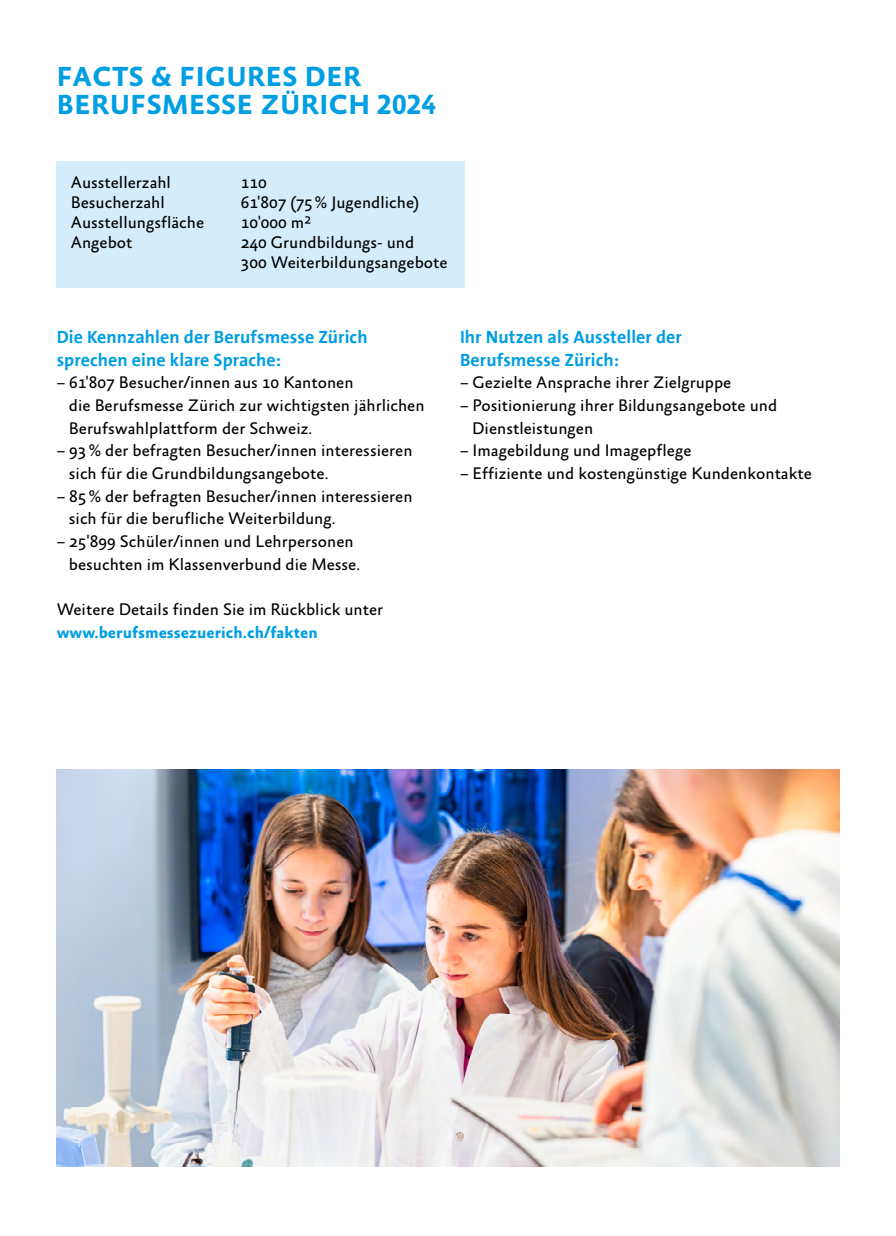
<style>
.page{position:relative;width:896px;height:1236px;background:#fff}
.page>*{position:absolute;margin:0;border:0;box-sizing:border-box;transform-origin:0 0}
.t1{font:700 28px/28px "Absara Sans OT";letter-spacing:.015em;color:#009ee3}
.t2{font:700 18px/22.6px "MCH The Sans";letter-spacing:.005em;color:#009ee3}
.t3{font:17px/22.6px "Absara Sans OT";color:#000}
.t4{font:700 17px "Absara Sans OT";color:#009ee3}
</style>
<div class="page">
<div style="left:57px;top:162px;width:408px;height:126px;background:#d4edfc"></div>
<img style="left:57px;top:769px;width:782px;height:397px">
<h1 class="t1" style="left:57px;top:64px;width:381px">FACTS &amp; FIGURES DER<br>BERUFSMESSE ZÜRICH 2024</h1>
<p class="t3" style="left:71px;top:172px;width:102px">Ausstellerzahl</p>
<p class="t3" style="left:241px;top:172px;width:27px">110</p>
<p class="t3" style="left:71px;top:192px;width:95px">Besucherzahl</p>
<p class="t3" style="left:241px;top:192px;width:180px">61'807 (75% Jugendliche)</p>
<p class="t3" style="left:71px;top:212px;width:135px">Ausstellungsfläche</p>
<p class="t3" style="left:241px;top:212px;width:72px">10'000 m²</p>
<p class="t3" style="left:71px;top:232px;width:63px">Angebot</p>
<p class="t3" style="left:241px;top:233px;width:208px;line-height:20px">240 Grundbildungs- und<br>300 Weiterbildungsangebote</p>
<p class="t2" style="left:57px;top:326px;width:312px">Die Kennzahlen der Berufsmesse Zürich sprechen eine klare Sprache:</p>
<p class="t3" style="left:69px;top:372px;width:357px;text-indent:-12px">– 61'807 Besucher/innen aus 10 Kantonen<br>die Berufsmesse Zürich zur wichtigsten jährlichen<br>Berufswahlplattform der Schweiz.</p>
<p class="t3" style="left:69px;top:440px;width:345px;text-indent:-12px">– 93% der befragten Besucher/innen interessieren sich für die Grundbildungsangebote.</p>
<p class="t3" style="left:69px;top:486px;width:345px;text-indent:-12px">– 85% der befragten Besucher/innen interessieren sich für die berufliche Weiterbildung.</p>
<p class="t3" style="left:69px;top:531px;width:292px;text-indent:-12px">– 25'899 Schüler/innen und Lehrpersonen besuchten im Klassenverbund die Messe.</p>
<p class="t3" style="left:57px;top:599px;width:328px">Weitere Details finden Sie im Rückblick unter</p>
<p class="t4" style="left:57px;top:623px;width:262px">www.berufsmessezuerich.ch/fakten</p>
<p class="t2" style="left:460px;top:326px;width:223px">Ihr Nutzen als Aussteller der<br>Berufsmesse Zürich:</p>
<p class="t3" style="left:460px;top:372px;width:273px">– Gezielte Ansprache ihrer Zielgruppe</p>
<p class="t3" style="left:472px;top:395px;width:307px;text-indent:-12px">– Positionierung ihrer Bildungsangebote und<br>Dienstleistungen</p>
<p class="t3" style="left:460px;top:440px;width:233px">– Imagebildung und Imagepflege</p>
<p class="t3" style="left:460px;top:463px;width:353px">– Effiziente und kostengünstige Kundenkontakte</p>
</div>
